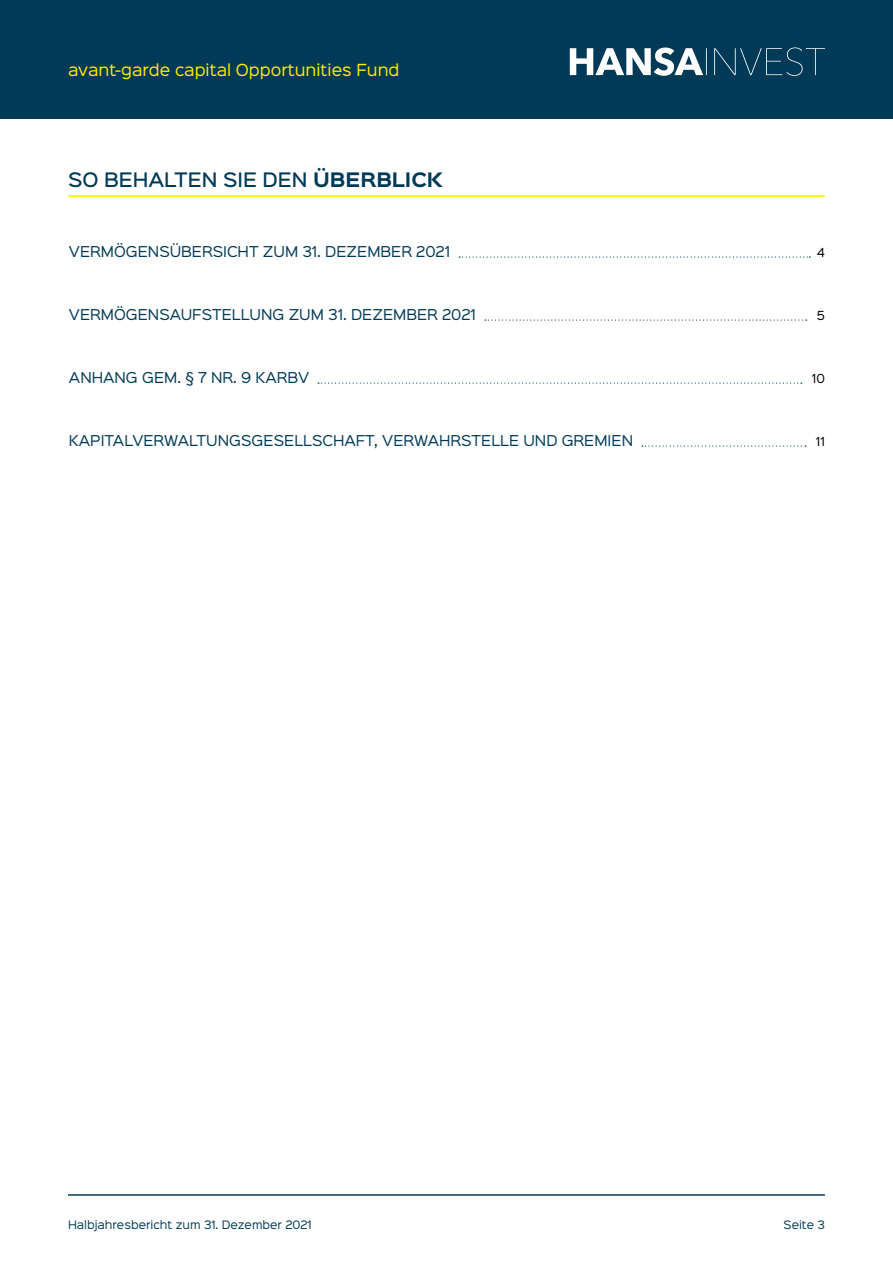
<style>
.page{position:relative;width:893px;height:1263px;background:#fff}
.page>*{position:absolute;margin:0;border:0;box-sizing:border-box;transform-origin:0 0}
.t1{font:500 18px "Sinkin Sans 500";color:#003a56}
.t2{font:15px "Sinkin Sans 400";color:#ffed00}
.t3{font:13.5px "Sinkin Sans 400";color:#003a56}
.t4{font:11.25px "Sinkin Sans 400";color:#000}
.t5{font:10.5px "Sinkin Sans 400";color:#003a56}
.s1{font-family:"Sinkin Sans 700";font-weight:700}
</style>
<div class="page">
<div style="left:0;top:0;width:893px;height:119px;background:#003a56"></div>
<svg style="left:570px;top:47px;width:255px;height:29px"></svg>
<hr style="left:68px;top:1194px;width:757px;height:2px;background:#003a56">
<svg style="left:459px;top:256px;width:351px;height:2px"></svg>
<svg style="left:485px;top:319px;width:322px;height:2px"></svg>
<svg style="left:318px;top:382px;width:484px;height:2px"></svg>
<svg style="left:642px;top:445px;width:164px;height:2px"></svg>
<hr style="left:68px;top:195px;width:757px;height:2px;background:#ffed00">
<p class="t2" style="left:68px;top:57px;width:333px">avant-garde capital Opportunities Fund</p>
<h1 class="t1" style="left:68px;top:164px;width:376px">SO BEHALTEN SIE DEN <span class="s1">ÜBERBLICK</span></h1>
<p class="t3" style="left:69px;top:240px;width:280px">VERMÖGENSÜBERSICHT ZUM 31. Dezember</p>
<p class="t3" style="left:416px;top:240px;width:35px">2021</p>
<p class="t4" style="left:817px;top:243px;width:10px">4</p>
<p class="t3" style="left:69px;top:303px;width:305px">VERMÖGENSAUFSTELLUNG ZUM 31. Dezember</p>
<p class="t3" style="left:442px;top:303px;width:35px">2021</p>
<p class="t4" style="left:817px;top:306px;width:10px">5</p>
<p class="t3" style="left:69px;top:366px;width:242px">ANHANG GEM. § 7 NR. 9 KARBV</p>
<p class="t4" style="left:812px;top:369px;width:15px">10</p>
<p class="t3" style="left:69px;top:429px;width:566px">KAPITALVERWALTUNGSGESELLSCHAFT, VERWAHRSTELLE UND GREMIEN</p>
<p class="t4" style="left:816px;top:432px;width:11px">11</p>
<p class="t5" style="left:68px;top:1216px;width:245px">Halbjahresbericht zum 31. Dezember 2021</p>
<p class="t5" style="left:784px;top:1216px;width:43px">Seite 3</p>
</div>
